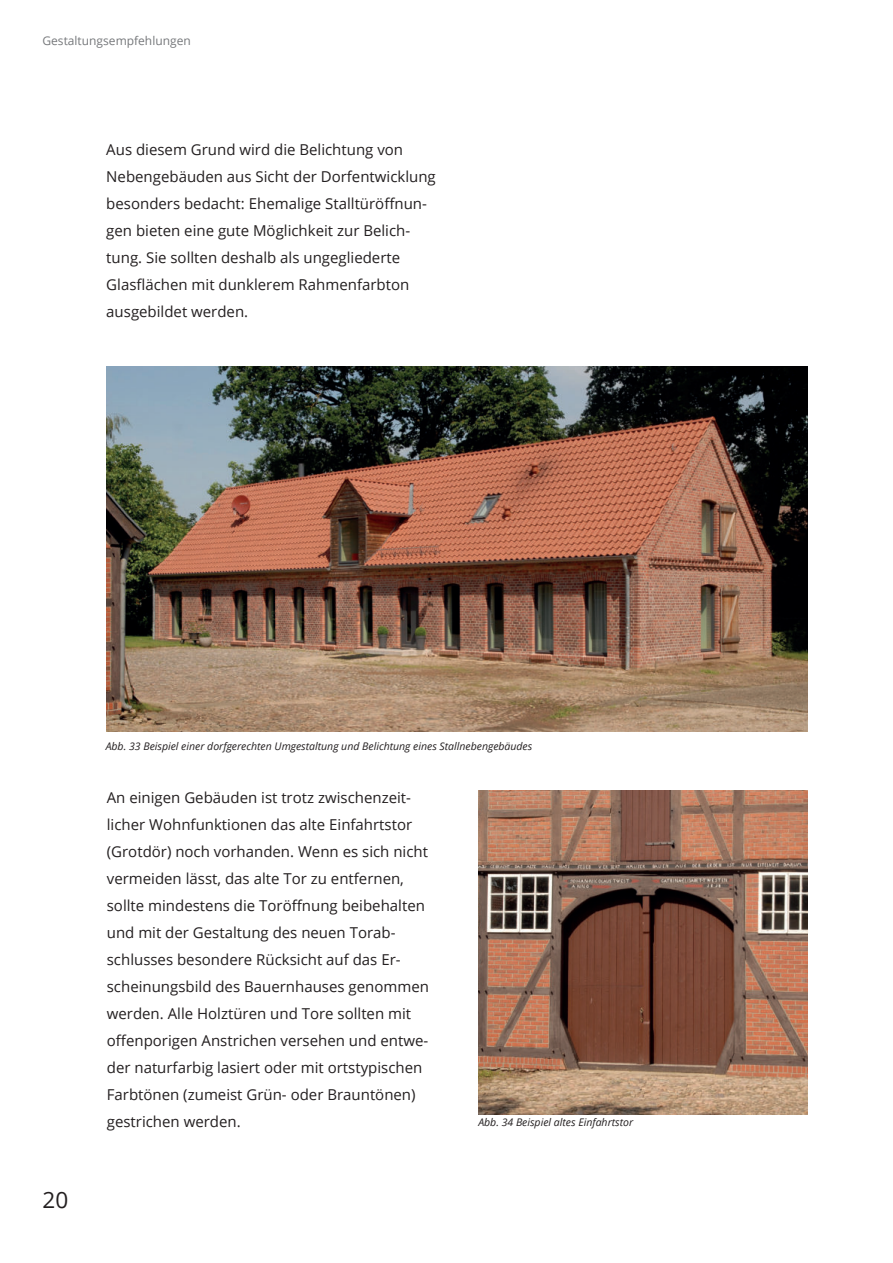
<style>
.page{position:relative;width:893px;height:1263px;background:#fff}
.page>*{position:absolute;margin:0;border:0;box-sizing:border-box;transform-origin:0 0}
.t1{font:22.5px "Open Sans";color:#231f20}
.t2{font:15px/27px "Open Sans";color:#231f20}
.t3{font:12px "Open Sans";color:#76787b}
.t4{font:italic 10.5px "Open Sans";color:#231f20}
</style>
<div class="page">
<img style="left:107px;top:366px;width:701px;height:365px">
<img style="left:478px;top:790px;width:330px;height:324px">
<p class="t3" style="left:43px;top:36px;width:150px">Gestaltungsempfehlungen</p>
<p class="t2" style="left:106px;top:135px;width:331px">Aus diesem Grund wird die Belichtung von Nebengebäuden aus Sicht der Dorfentwicklung besonders bedacht: Ehemalige Stalltüröffnun&shy;gen bieten eine gute Möglichkeit zur Belich&shy;tung. Sie sollten deshalb als ungegliederte Glasflächen mit dunklerem Rahmenfarbton ausgebildet werden.</p>
<p class="t4" style="left:106px;top:742px;width:428px">Abb. 33 Beispiel einer dorfgerechten Umgestaltung und Belichtung eines Stallnebengebäudes</p>
<h1 class="t1" style="left:43px;top:1184px;width:27px">20</h1>
<p class="t2" style="left:107px;top:783px;width:324px">An einigen Gebäuden ist trotz zwischenzeit&shy;licher Wohnfunktionen das alte Einfahrtstor (Grotdör) noch vorhanden. Wenn es sich nicht vermeiden lässt, das alte Tor zu entfernen, sollte mindestens die Toröffnung beibehalten und mit der Gestaltung des neuen Torab&shy;schlusses besondere Rücksicht auf das Er&shy;scheinungsbild des Bauernhauses genommen werden. Alle Holztüren und Tore sollten mit offenporigen Anstrichen versehen und entwe&shy;der naturfarbig lasiert oder mit ortstypischen Farbtönen (zumeist Grün- oder Brauntönen) gestrichen werden.</p>
<p class="t4" style="left:478px;top:1118px;width:156px">Abb. 34 Beispiel altes Einfahrtstor</p>
</div>
